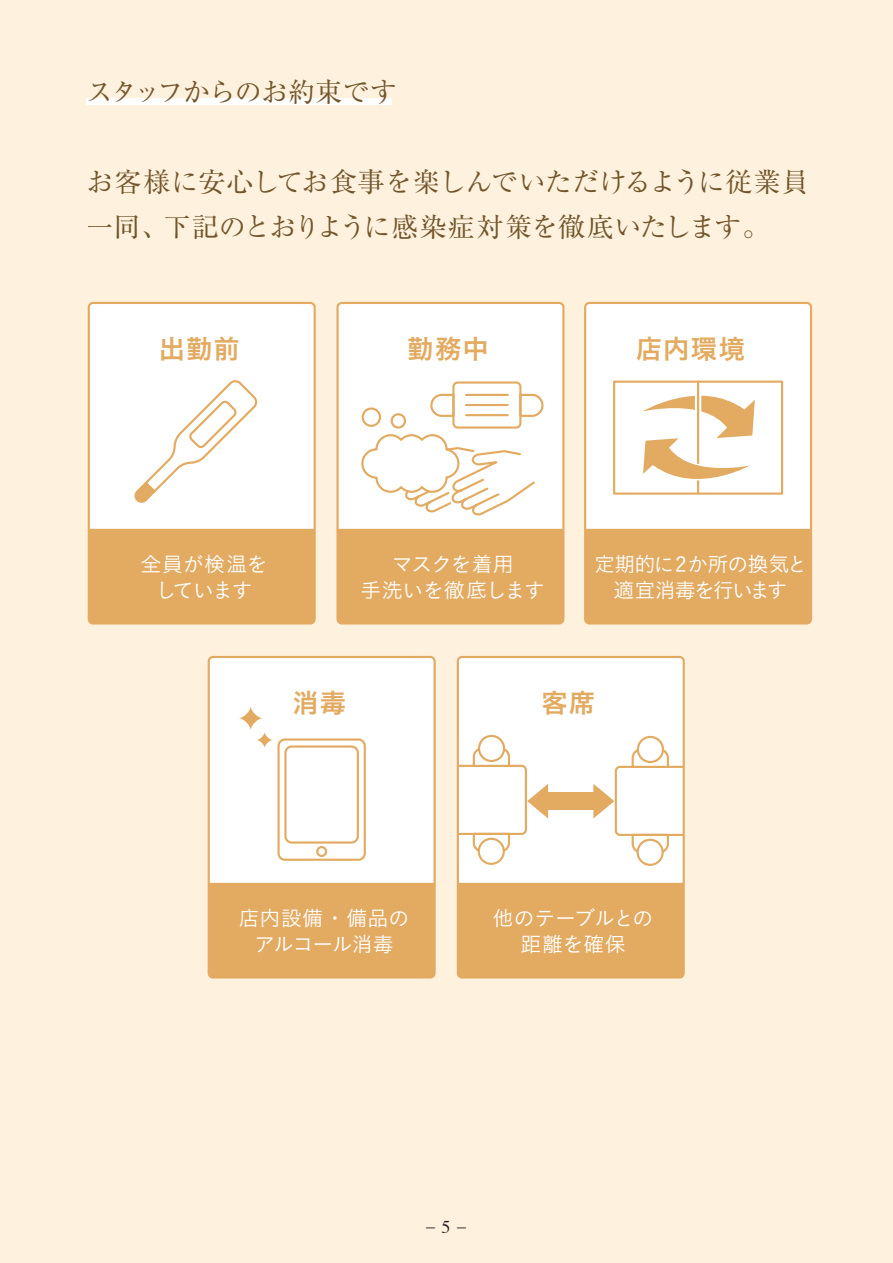
<style>
.page{position:relative;width:893px;height:1263px;background:#fef1dd}
.page>*{position:absolute;margin:0;border:0;box-sizing:border-box;transform-origin:0 0}
.t1{font:27px/45px "Ryumin Pro";letter-spacing:.005em;color:#72552b}
.t2{font:27px "Koburina Go Std W6";letter-spacing:.02em;color:#e3aa61}
.t3{font:27px "Ryumin Pro";letter-spacing:-.015em;color:#72552b}
.t4{font:21px/25.5px "Koburina Go Std W3";letter-spacing:-.04em;color:#fff;text-align:center}
.t5{font:21px/25.5px "Koburina Go Std W3";letter-spacing:.005em;color:#fff;text-align:center}
.t6{font:21px/25.5px "Koburina Go Std W3";letter-spacing:-.015em;color:#fff;text-align:center}
.t7{font:21px/25.5px "Koburina Go Std W3";letter-spacing:-.02em;color:#fff;text-align:center}
.t8{font:18px "Times";color:#231f20}
.s1{font-family:"Yu Go";font-weight:500}
</style>
<div class="page">
<div style="left:86px;top:98px;width:306px;height:7px;background:#fff"></div>
<div style="left:209px;top:657px;width:226px;height:320px;background:#fff;border-radius:4px"></div>
<div style="left:208px;top:656px;width:228px;height:322px;border:2px solid #e3aa61;border-radius:4px"></div>
<div style="left:209px;top:883px;width:226px;height:94px;background:#e3aa61"></div>
<div style="left:89px;top:303px;width:226px;height:320px;background:#fff;border-radius:4px"></div>
<div style="left:88px;top:302px;width:228px;height:322px;border:2px solid #e3aa61;border-radius:4px"></div>
<div style="left:89px;top:529px;width:226px;height:94px;background:#e3aa61"></div>
<svg style="left:134px;top:380px;width:124px;height:123px"></svg>
<div style="left:585px;top:303px;width:226px;height:320px;background:#fff;border-radius:4px"></div>
<div style="left:584px;top:302px;width:228px;height:322px;border:2px solid #e3aa61;border-radius:4px"></div>
<div style="left:585px;top:529px;width:226px;height:94px;background:#e3aa61"></div>
<div style="left:611px;top:378px;width:174px;height:119px;border:6px solid #fff"></div>
<div style="left:613px;top:381px;width:170px;height:114px;border:2px solid #e3aa61"></div>
<svg style="left:640px;top:378px;width:116px;height:119px"></svg>
<div style="left:338px;top:303px;width:225px;height:320px;background:#fff;border-radius:4px"></div>
<div style="left:336px;top:302px;width:228px;height:322px;border:2px solid #e3aa61;border-radius:4px"></div>
<div style="left:338px;top:529px;width:225px;height:94px;background:#e3aa61"></div>
<svg style="left:361px;top:434px;width:174px;height:82px"></svg>
<div style="left:391px;top:413px;width:15px;height:16px;border:2px solid #e3aa61;border-radius:50%"></div>
<div style="left:362px;top:407px;width:19px;height:20px;border:2px solid #e3aa61;border-radius:50%"></div>
<div style="left:452px;top:381px;width:69px;height:48px;border:2px solid #e3aa61;border-radius:4px"></div>
<hr style="left:466px;top:394px;width:42px;height:2px;background:#e3aa61">
<hr style="left:466px;top:404px;width:42px;height:2px;background:#e3aa61">
<hr style="left:466px;top:414px;width:42px;height:2px;background:#e3aa61">
<svg style="left:430px;top:393px;width:25px;height:25px"></svg>
<svg style="left:518px;top:393px;width:26px;height:25px"></svg>
<div style="left:458px;top:657px;width:226px;height:320px;background:#fff;border-radius:4px"></div>
<div style="left:457px;top:656px;width:228px;height:322px;border:2px solid #e3aa61;border-radius:4px"></div>
<div style="left:458px;top:883px;width:226px;height:94px;background:#e3aa61"></div>
<div style="left:478px;top:735px;width:27px;height:27px;border:2px solid #e3aa61;border-radius:50%"></div>
<div style="left:478px;top:838px;width:27px;height:27px;border:2px solid #e3aa61;border-radius:50%"></div>
<svg style="left:638px;top:840px;width:25px;height:25px"></svg>
<div style="left:637px;top:839px;width:27px;height:27px;border:2px solid #e3aa61;border-radius:50%"></div>
<div style="left:637px;top:736px;width:27px;height:27px;border:2px solid #e3aa61;border-radius:50%"></div>
<div style="left:548px;top:792px;width:45px;height:18px;background:#e3aa61"></div>
<svg style="left:458px;top:746px;width:90px;height:107px"></svg>
<svg style="left:593px;top:747px;width:91px;height:107px"></svg>
<div style="left:277px;top:738px;width:89px;height:123px;border:2px solid #e3aa61;border-radius:6px"></div>
<div style="left:284px;top:745px;width:75px;height:99px;border:2px solid #e3aa61;border-radius:6px"></div>
<div style="left:316px;top:846px;width:11px;height:11px;border:2px solid #e3aa61;border-radius:50%"></div>
<svg style="left:239px;top:706px;width:24px;height:24px"></svg>
<svg style="left:256px;top:732px;width:17px;height:16px"></svg>
<p class="t3" style="left:86px;top:70px;width:312px">スタッフからのお約束です</p>
<p class="t1" style="left:86px;top:157px;width:724px">お客様に安心してお食事を楽しんでいただけるように従業員一同、下記のとおりように感染症対策を徹底いたします。</p>
<p class="t2" style="left:158px;top:328px;width:83px">出勤前</p>
<p class="t2" style="left:407px;top:328px;width:84px">勤務中</p>
<p class="t2" style="left:636px;top:328px;width:111px">店内環境</p>
<p class="t7" style="left:140px;top:551px;width:129px">全員が検温をしています</p>
<p class="t4" style="left:361px;top:551px;width:186px">マスクを着用<br>手洗いを徹底します</p>
<p class="t4" style="left:594px;top:551px;width:215px">定期的に<span class="s1">2</span>か所の換気と適宜消毒を行います</p>
<p class="t2" style="left:292px;top:682px;width:56px">消毒</p>
<p class="t2" style="left:541px;top:682px;width:56px">客席</p>
<p class="t5" style="left:238px;top:905px;width:173px">店内設備・備品のアルコール消毒</p>
<p class="t6" style="left:493px;top:905px;width:162px">他のテーブルとの距離を確保</p>
<p class="t8" style="left:426px;top:1209px;width:41px">– 5 –</p>
</div>
